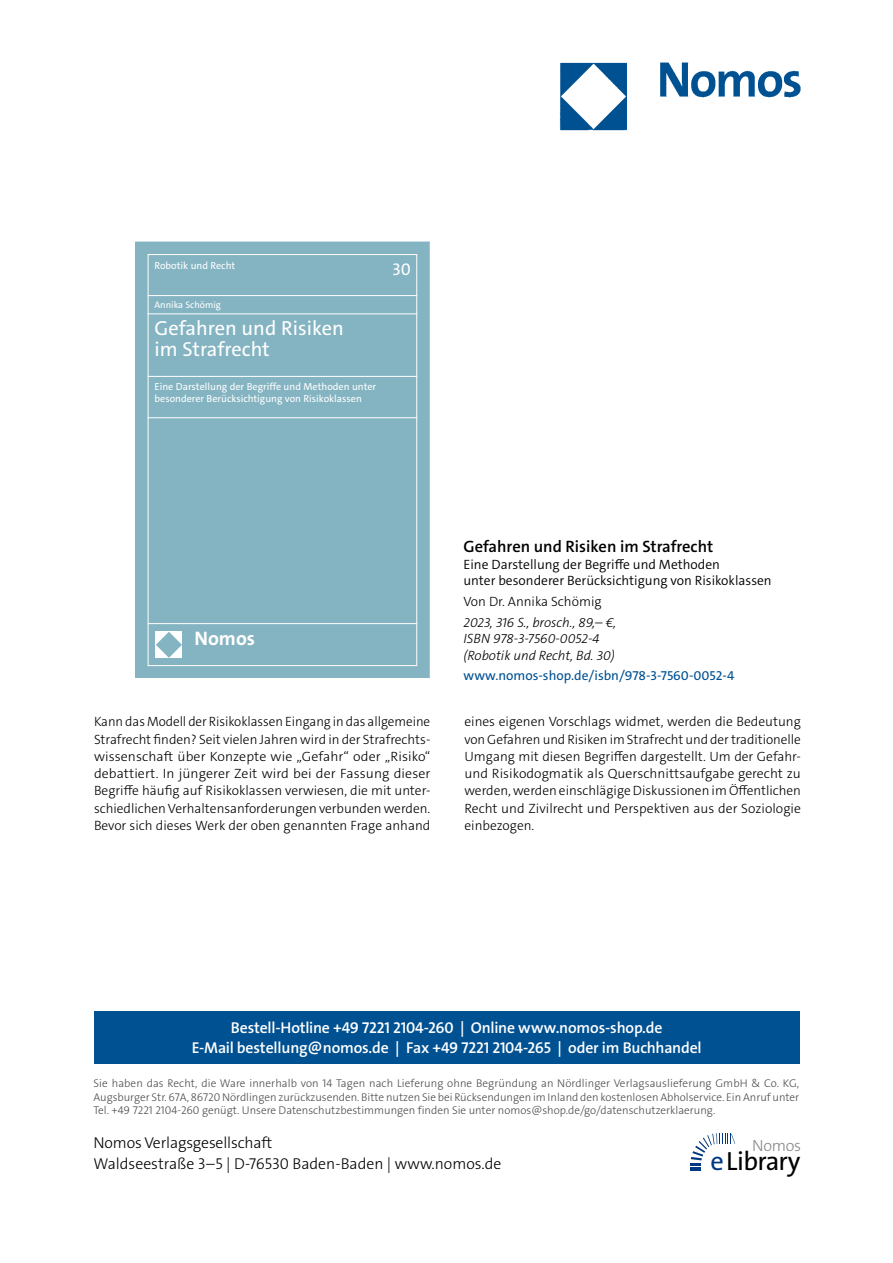
<style>
.page{position:relative;width:893px;height:1263px;background:#fff}
.page>*{position:absolute;margin:0;border:0;box-sizing:border-box;transform-origin:0 0}
.t1{font:26.4px "The Sans Os F";letter-spacing:-.03em;color:#000}
.t2{font:20.4px/21.8px "The Sans C5";color:#fff}
.t3{font:700 19.65px "The Sans C5";color:#fff}
.t4{font:16.95px "The Sans C5";color:#fff}
.t5{font:600 16.5px "The Sans C5";color:#000}
.t6{font:300 16.2px "The Sans Os F";letter-spacing:-.02em;color:#87888a}
.t7{font:600 15.75px/21px "The Sans Os F";letter-spacing:-.01em;color:#fff;text-align:center}
.t8{font:300 15.75px/21px "The Sans Os F";color:#000}
.t9{font:300 13.5px/17.2px "The Sans C5";color:#000;text-align:justify}
.t10{font:300 13.5px/16.5px "The Sans C5";color:#000}
.t11{font:italic 300 13.5px/16.5px "The Sans C5";color:#000}
.t12{font:13.5px "The Sans C5";color:#005192}
.t13{font:300 11.25px/13.5px "The Sans Os F";color:#4b4b4d;text-align:justify}
.t14{font:10.2px/12.1px "The Sans C5";color:#fff}
.t15{font:9.45px "The Sans C5";color:#fff}
.s1{color:#003882}
</style>
<div class="page">
<img style="left:559px;top:62px;width:242px;height:69px">
<div style="left:94px;top:1011px;width:705px;height:52px;background:#005192"></div>
<svg style="left:690px;top:1133px;width:45px;height:38px"></svg>
<div style="left:135px;top:242px;width:295px;height:435px;background:#84b4c2"></div>
<div style="left:148px;top:254px;width:269px;height:412px;border:1px solid #fff"></div>
<hr style="left:148px;top:295px;width:269px;height:1px;background:#fff">
<hr style="left:148px;top:376px;width:269px;height:1px;background:#fff">
<hr style="left:148px;top:417px;width:269px;height:1px;background:#fff">
<hr style="left:148px;top:623px;width:269px;height:1px;background:#fff">
<div style="left:155px;top:631px;width:27px;height:27px;background:#fff"></div>
<svg style="left:156px;top:632px;width:26px;height:26px"></svg>
<hr style="left:148px;top:313px;width:269px;height:1px;background:#fff">
<p class="t14" style="left:154px;top:260px;width:82px">Robotik und Recht</p>
<p class="t4" style="left:393px;top:258px;width:20px">30</p>
<p class="t15" style="left:154px;top:299px;width:68px">Annika Schömig</p>
<h2 class="t2" style="left:154px;top:317px;width:191px">Gefahren und Risiken im Strafrecht</h2>
<p class="t14" style="left:154px;top:381px;width:223px">Eine Darstellung der Begriffe und Methoden unter besonderer Berücksichtigung von Risikoklassen</p>
<h3 class="t3" style="left:194px;top:625px;width:62px">Nomos</h3>
<p class="t5" style="left:463px;top:536px;width:251px">Gefahren und Risiken im Strafrecht</p>
<p class="t10" style="left:463px;top:556px;width:310px">Eine Darstellung der Begriffe und Methoden<br>unter besonderer Berücksichtigung von Risikoklassen</p>
<p class="t9" style="left:463px;top:593px;width:140px">Von Dr. Annika Schömig</p>
<p class="t11" style="left:463px;top:614px;width:154px">2023, 316 S., brosch., 89,– €,<br>ISBN 978-3-7560-0052-4 (Robotik und Recht, Bd. 30)</p>
<p class="t12" style="left:463px;top:667px;width:272px">www.nomos-shop.de/isbn/978-3-7560-0052-4</p>
<p class="t9" style="left:94px;top:713px;width:338px">Kann das Modell der Risikoklassen Eingang in das allgemeine Strafrecht finden? Seit vielen Jahren wird in der Strafrechts&shy;wissenschaft über Konzepte wie „Gefahr“ oder „Risiko“ debattiert. In jüngerer Zeit wird bei der Fassung dieser Begriffe häufig auf Risikoklassen verwiesen, die mit unter&shy;schiedlichen Verhaltensanforderungen verbunden werden.<br>Bevor sich dieses Werk der oben genannten Frage anhand</p>
<p class="t9" style="left:464px;top:713px;width:338px">eines eigenen Vorschlags widmet, werden die Bedeutung von Gefahren und Risiken im Strafrecht und der traditionelle Umgang mit diesen Begriffen dargestellt. Um der Gefahr&shy;und Risikodogmatik als Querschnittsaufgabe gerecht zu werden, werden einschlägige Diskussionen im Öffentlichen Recht und Zivilrecht und Perspektiven aus der Soziologie einbezogen.</p>
<p class="t7" style="left:192px;top:1017px;width:511px">Bestell-Hotline +49 7221 2104-260 | Online www.nomos-shop.de<br>E-Mail bestellung@nomos.de | Fax +49 7221 2104-265 | oder im Buchhandel</p>
<p class="t13" style="left:94px;top:1077px;width:707px">Sie haben das Recht, die Ware innerhalb von 14 Tagen nach Lieferung ohne Begründung an Nördlinger Verlagsauslieferung GmbH &amp; Co. KG, Augsburger Str. 67A, 86720 Nördlingen zurückzusenden. Bitte nutzen Sie bei Rücksendungen im Inland den kostenlosen Abholservice. Ein Anruf unter Tel. +49 7221 2104-260 genügt. Unsere Datenschutzbestimmungen finden Sie unter nomos@shop.de/go/datenschutzerklaerung.</p>
<p class="t8" style="left:94px;top:1133px;width:409px">Nomos Verlagsgesellschaft<br>Waldseestraße 3–5 | D-76530 Baden-Baden | www.nomos.de</p>
<p class="t6" style="left:752px;top:1135px;width:51px">Nomos</p>
<h1 class="t1" style="left:710px;top:1151px;width:91px"><span class="s1">e</span>Library</h1>
</div>
